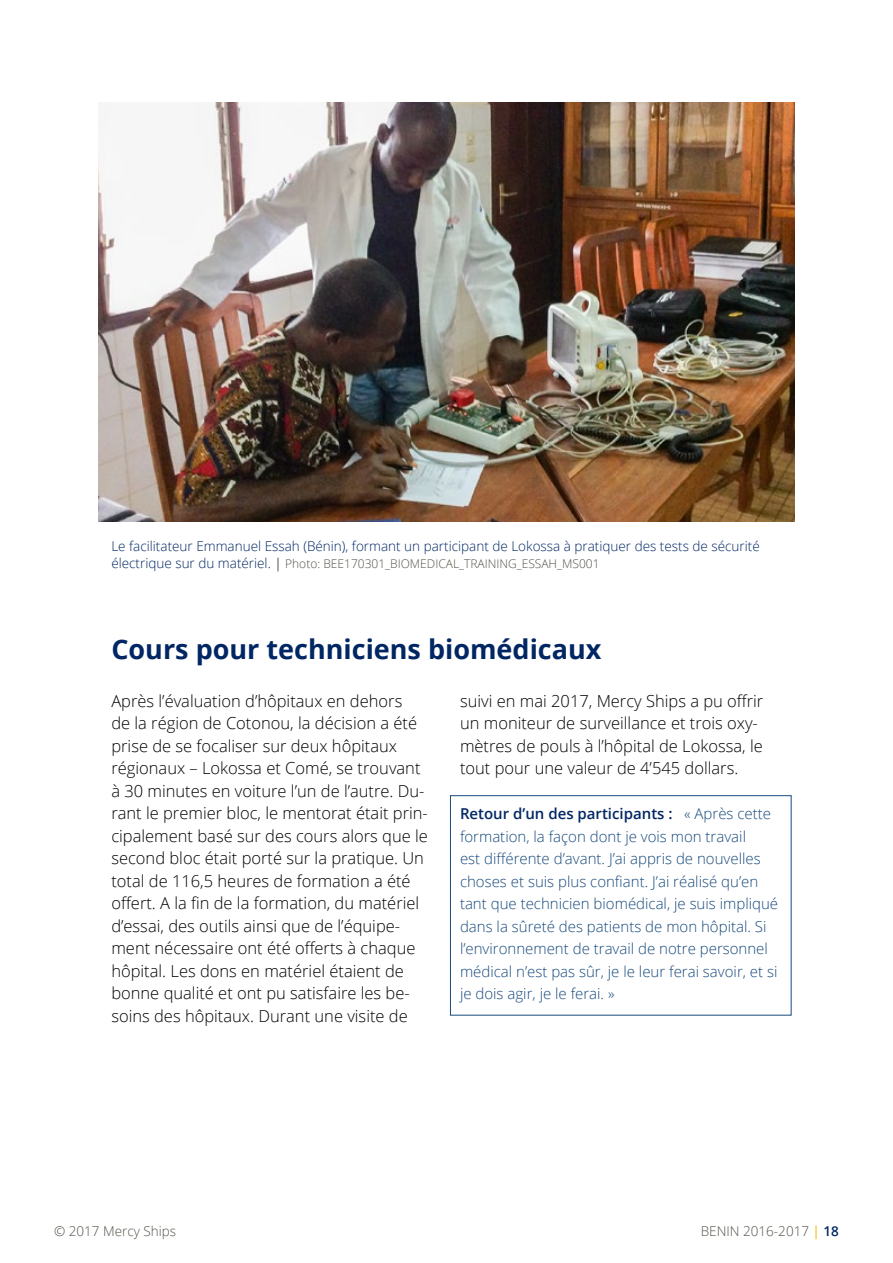
<style>
.page{position:relative;width:893px;height:1263px;background:#fff}
.page>*{position:absolute;margin:0;border:0;box-sizing:border-box;transform-origin:0 0}
.t1{font:700 27px "Open Sans";color:#002663}
.t2{font:300 16.5px/22.5px "Open Sans";color:#000}
.t3{font:300 15px/22.5px "Open Sans";color:#174a7d}
.t4{font:300 13.5px "Open Sans";color:#002663}
.t5{font:300 13.5px "Open Sans";color:#54534a}
.t6{font:300 12px "Open Sans";color:#54534a}
.s1{font-size:13.5px;color:#002663}
.s2{font-size:13.5px;color:#000}
.s3{font-weight:600;color:#002663}
.s4{font-weight:600;color:#fec029}
</style>
<div class="page">
<img style="left:98px;top:102px;width:696px;height:420px">
<div style="left:450px;top:795px;width:341px;height:220px;border:1px solid #174a7d"></div>
<p class="t4" style="left:111px;top:537px;width:650px">Le facilitateur Emmanuel Essah (Bénin), formant un participant de Lokossa à pratiquer des tests de sécurité</p>
<p class="t6" style="left:111px;top:555px;width:490px"><span class="s1">électrique sur du matériel.</span> <span class="s2">|</span> Photo: BEE170301_BIOMEDICAL_TRAINING_ESSAH_MS001</p>
<h1 class="t1" style="left:111px;top:630px;width:492px">Cours pour techniciens biomédicaux</h1>
<p class="t2" style="left:111px;top:689px;width:318px">Après l’évaluation d’hôpitaux en dehors<br>de la région de Cotonou, la décision a été prise de se focaliser sur deux hôpitaux régionaux – Lokossa et Comé, se trouvant à 30 minutes en voiture l’un de l’autre. Du&shy;rant le premier bloc, le mentorat était prin&shy;cipalement basé sur des cours alors que le second bloc était porté sur la pratique. Un total de 116,5 heures de formation a été offert. A la fin de la formation, du matériel d’essai, des outils ainsi que de l’équipe&shy;ment nécessaire ont été offerts à chaque hôpital. Les dons en matériel étaient de bonne qualité et ont pu satisfaire les be&shy;soins des hôpitaux. Durant une visite de</p>
<p class="t2" style="left:460px;top:689px;width:305px">suivi en mai 2017, Mercy Ships a pu offrir un moniteur de surveillance et trois oxy&shy;mètres de pouls à l’hôpital de Lokossa, le tout pour une valeur de 4’545 dollars.</p>
<p class="t3" style="left:460px;top:802px;width:320px"><span class="s3">Retour d’un des participants :</span> « Après cette formation, la façon dont je vois mon travail<br>est différente d’avant. J’ai appris de nouvelles choses et suis plus confiant. J’ai réalisé qu’en tant que technicien biomédical, je suis impliqué dans la sûreté des patients de mon hôpital. Si l’environnement de travail de notre personnel médical n’est pas sûr, je le leur ferai savoir, et si je dois agir, je le ferai. »</p>
<p class="t5" style="left:54px;top:1222px;width:124px">© 2017 Mercy Ships</p>
<p class="t5" style="left:701px;top:1222px;width:140px">BENIN 2016-2017 <span class="s4">|</span> <span class="s3">18</span></p>
</div>
